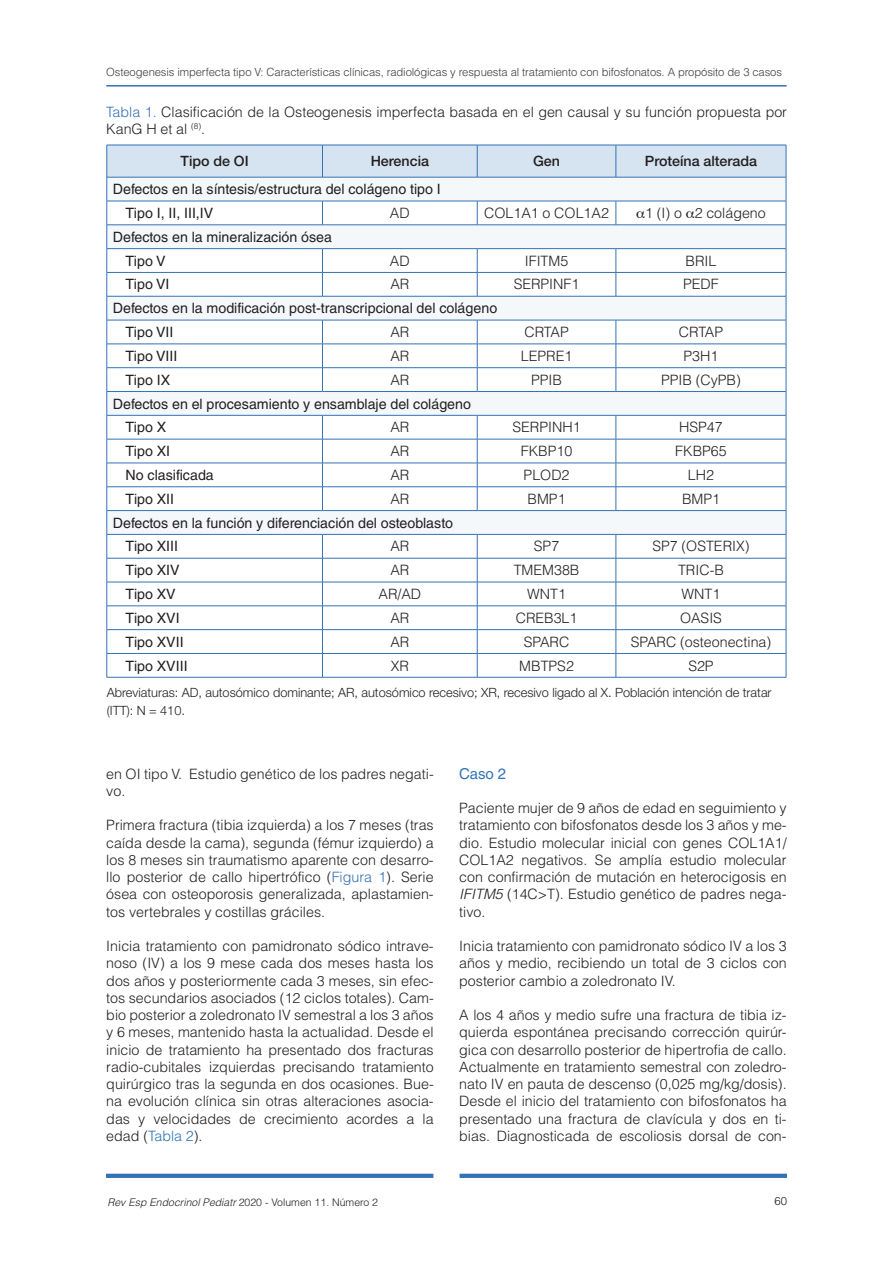
<style>
.page{position:relative;width:893px;height:1263px;background:#fff}
.page>*{position:absolute;margin:0;border:0;box-sizing:border-box;transform-origin:0 0}
.t1{font:15px "Helvetica LT Std";color:#3373b4}
.t2{font:300 14.25px/17.2px "Helvetica LT Std";color:#231f20;text-align:justify}
.t3{font:14.25px/23.9px "Helvetica LT Std";color:#231f20}
.t4{font:500 14.25px "Helvetica Neue LT Std";color:#231f20}
.t5{font:300 12.75px/18px "Helvetica Neue LT Std";color:#231f20}
.t6{font:300 11.4px "Helvetica LT Std";color:#231f20}
.t7{font:300 11.25px "Helvetica LT Std";letter-spacing:-.01em;color:#3e3e3f}
.t8{font:italic 300 10.5px "Helvetica LT Std";color:#231f20}
.s1{color:#3373b4}
.s2{font-style:italic}
.s3{font-style:normal}
</style>
<div class="page">
<hr style="left:106px;top:85px;width:681px;height:2px;background:#3373b4">
<hr style="left:460px;top:1174px;width:327px;height:4px;background:#3373b4">
<hr style="left:106px;top:1174px;width:327px;height:4px;background:#3373b4">
<hr style="left:107px;top:677px;width:215px;height:1px;background:#3373b4">
<hr style="left:322px;top:677px;width:155px;height:1px;background:#3373b4">
<hr style="left:477px;top:677px;width:139px;height:1px;background:#3373b4">
<hr style="left:616px;top:677px;width:170px;height:1px;background:#3373b4">
<svg style="left:107px;top:145px;width:680px;height:532px"></svg>
<p class="t7" style="left:106px;top:65px;width:677px">Osteogenesis imperfecta tipo V: Características clínicas, radiológicas y respuesta al tratamiento con bifosfonatos. A propósito de 3 casos</p>
<p class="t2" style="left:106px;top:103px;width:682px"><span class="s1">Tabla 1.</span> Clasificación de la Osteogenesis imperfecta basada en el gen causal y su función propuesta por<br>KanG H et al <sup>(8)</sup>.</p>
<p class="t4" style="left:181px;top:153px;width:69px">Tipo de OI</p>
<p class="t4" style="left:371px;top:153px;width:60px">Herencia</p>
<p class="t4" style="left:533px;top:153px;width:28px">Gen</p>
<p class="t4" style="left:645px;top:153px;width:114px">Proteína alterada</p>
<p class="t3" style="left:126px;top:177px;width:317px;text-indent:-13px">Defectos en la síntesis/estructura del colágeno tipo I<br>Tipo I, II, III,IV</p>
<p class="t2" style="left:390px;top:204px;width:21px">AD</p>
<p class="t2" style="left:484px;top:204px;width:126px">COL1A1 o COL1A2</p>
<p class="t2" style="left:645px;top:204px;width:122px">1 (I) o 2 colágeno</p>
<p class="t3" style="left:126px;top:225px;width:208px;text-indent:-13px">Defectos en la mineralización ósea<br>Tipo V</p>
<p class="t2" style="left:390px;top:252px;width:21px">AD</p>
<p class="t2" style="left:525px;top:252px;width:45px">IFITM5</p>
<p class="t2" style="left:685px;top:252px;width:32px">BRIL</p>
<p class="t3" style="left:126px;top:272px;width:45px">Tipo VI</p>
<p class="t2" style="left:390px;top:276px;width:21px">AR</p>
<p class="t2" style="left:514px;top:276px;width:67px">SERPINF1</p>
<p class="t2" style="left:683px;top:276px;width:37px">PEDF</p>
<p class="t3" style="left:126px;top:296px;width:373px;text-indent:-13px">Defectos en la modificación post-transcripcional del colágeno<br>Tipo VII</p>
<p class="t2" style="left:390px;top:323px;width:21px">AR</p>
<p class="t2" style="left:524px;top:323px;width:46px">CRTAP</p>
<p class="t2" style="left:679px;top:323px;width:46px">CRTAP</p>
<p class="t3" style="left:126px;top:344px;width:53px">Tipo VIII</p>
<p class="t2" style="left:390px;top:347px;width:21px">AR</p>
<p class="t2" style="left:521px;top:347px;width:53px">LEPRE1</p>
<p class="t2" style="left:683px;top:347px;width:36px">P3H1</p>
<p class="t3" style="left:126px;top:368px;width:46px">Tipo IX</p>
<p class="t2" style="left:390px;top:371px;width:21px">AR</p>
<p class="t2" style="left:531px;top:371px;width:32px">PPIB</p>
<p class="t2" style="left:661px;top:371px;width:81px">PPIB (CyPB)</p>
<p class="t3" style="left:126px;top:392px;width:347px;text-indent:-13px">Defectos en el procesamiento y ensamblaje del colágeno<br>Tipo X</p>
<p class="t2" style="left:390px;top:418px;width:21px">AR</p>
<p class="t2" style="left:512px;top:418px;width:70px">SERPINH1</p>
<p class="t2" style="left:679px;top:418px;width:45px">HSP47</p>
<p class="t3" style="left:126px;top:439px;width:46px">Tipo XI</p>
<p class="t2" style="left:390px;top:442px;width:21px">AR</p>
<p class="t2" style="left:521px;top:442px;width:53px">FKBP10</p>
<p class="t2" style="left:675px;top:442px;width:53px">FKBP65</p>
<p class="t3" style="left:126px;top:463px;width:90px">No clasificada</p>
<p class="t2" style="left:390px;top:466px;width:21px">AR</p>
<p class="t2" style="left:524px;top:466px;width:47px">PLOD2</p>
<p class="t2" style="left:688px;top:466px;width:28px">LH2</p>
<p class="t3" style="left:126px;top:487px;width:50px">Tipo XII</p>
<p class="t2" style="left:390px;top:490px;width:21px">AR</p>
<p class="t2" style="left:528px;top:490px;width:40px">BMP1</p>
<p class="t2" style="left:682px;top:490px;width:40px">BMP1</p>
<p class="t3" style="left:126px;top:511px;width:329px;text-indent:-13px">Defectos en la función y diferenciación del osteoblasto<br>Tipo XIII</p>
<p class="t2" style="left:390px;top:538px;width:21px">AR</p>
<p class="t2" style="left:534px;top:538px;width:27px">SP7</p>
<p class="t2" style="left:652px;top:538px;width:99px">SP7 (OSTERIX)</p>
<p class="t3" style="left:126px;top:558px;width:56px">Tipo XIV</p>
<p class="t2" style="left:390px;top:561px;width:21px">AR</p>
<p class="t2" style="left:514px;top:561px;width:67px">TMEM38B</p>
<p class="t2" style="left:678px;top:561px;width:47px">TRIC-B</p>
<p class="t3" style="left:126px;top:582px;width:52px">Tipo XV</p>
<p class="t2" style="left:378px;top:585px;width:44px">AR/AD</p>
<p class="t2" style="left:527px;top:585px;width:40px">WNT1</p>
<p class="t2" style="left:682px;top:585px;width:40px">WNT1</p>
<p class="t3" style="left:126px;top:606px;width:56px">Tipo XVI</p>
<p class="t2" style="left:390px;top:609px;width:21px">AR</p>
<p class="t2" style="left:516px;top:609px;width:63px">CREB3L1</p>
<p class="t2" style="left:680px;top:609px;width:43px">OASIS</p>
<p class="t3" style="left:126px;top:630px;width:60px">Tipo XVII</p>
<p class="t2" style="left:390px;top:633px;width:21px">AR</p>
<p class="t2" style="left:524px;top:633px;width:47px">SPARC</p>
<p class="t2" style="left:631px;top:633px;width:142px">SPARC (osteonectina)</p>
<p class="t3" style="left:126px;top:653px;width:64px">Tipo XVIII</p>
<p class="t2" style="left:391px;top:657px;width:20px">XR</p>
<p class="t2" style="left:519px;top:657px;width:56px">MBTPS2</p>
<p class="t2" style="left:688px;top:657px;width:27px">S2P</p>
<p class="t5" style="left:107px;top:683px;width:666px">Abreviaturas: AD, autosómico dominante; AR, autosómico recesivo; XR, recesivo ligado al X. Población intención de tratar (ITT): N = 410.</p>
<p class="t2" style="left:106px;top:765px;width:329px">en OI tipo V. Estudio genético de los padres negati&shy;vo.</p>
<p class="t2" style="left:106px;top:816px;width:329px">Primera fractura (tibia izquierda) a los 7 meses (tras caída desde la cama), segunda (fémur izquierdo) a los 8 meses sin traumatismo aparente con desarro&shy;llo posterior de callo hipertrófico (<span class="s1">Figura 1</span>). Serie ósea con osteoporosis generalizada, aplastamien&shy;tos vertebrales y costillas gráciles.</p>
<p class="t2" style="left:106px;top:937px;width:329px">Inicia tratamiento con pamidronato sódico intrave&shy;noso (IV) a los 9 mese cada dos meses hasta los dos años y posteriormente cada 3 meses, sin efec&shy;tos secundarios asociados (12 ciclos totales). Cam&shy;bio posterior a zoledronato IV semestral a los 3 años y 6 meses, mantenido hasta la actualidad. Desde el inicio de tratamiento ha presentado dos fracturas radio-cubitales izquierdas precisando tratamiento quirúrgico tras la segunda en dos ocasiones. Bue&shy;na evolución clínica sin otras alteraciones asocia&shy;das y velocidades de crecimiento acordes a la edad (<span class="s1">Tabla 2</span>).</p>
<p class="t1" style="left:459px;top:765px;width:48px">Caso 2</p>
<p class="t2" style="left:459px;top:799px;width:329px">Paciente mujer de 9 años de edad en seguimiento y tratamiento con bifosfonatos desde los 3 años y me&shy;dio. Estudio molecular inicial con genes COL1A1/ COL1A2 negativos. Se amplía estudio molecular con confirmación de mutación en heterocigosis en <span class="s2">IFITM5</span> (14C&gt;T). Estudio genético de padres nega&shy;tivo.</p>
<p class="t2" style="left:459px;top:937px;width:329px">Inicia tratamiento con pamidronato sódico IV a los 3 años y medio, recibiendo un total de 3 ciclos con posterior cambio a zoledronato IV.</p>
<p class="t2" style="left:459px;top:1006px;width:329px">A los 4 años y medio sufre una fractura de tibia iz&shy;quierda espontánea precisando corrección quirúr&shy;gica con desarrollo posterior de hipertrofia de callo.<br>Actualmente en tratamiento semestral con zoledro&shy;nato IV en pauta de descenso (0,025 mg/kg/dosis).<br>Desde el inicio del tratamiento con bifosfonatos ha presentado una fractura de clavícula y dos en ti&shy;bias. Diagnosticada de escoliosis dorsal de con-</p>
<p class="t8" style="left:107px;top:1196px;width:272px">Rev Esp Endocrinol Pediatr <span class="s3">2020 - Volumen 11. Número 2</span></p>
<p class="t6" style="left:774px;top:1194px;width:14px">60</p>
</div>
